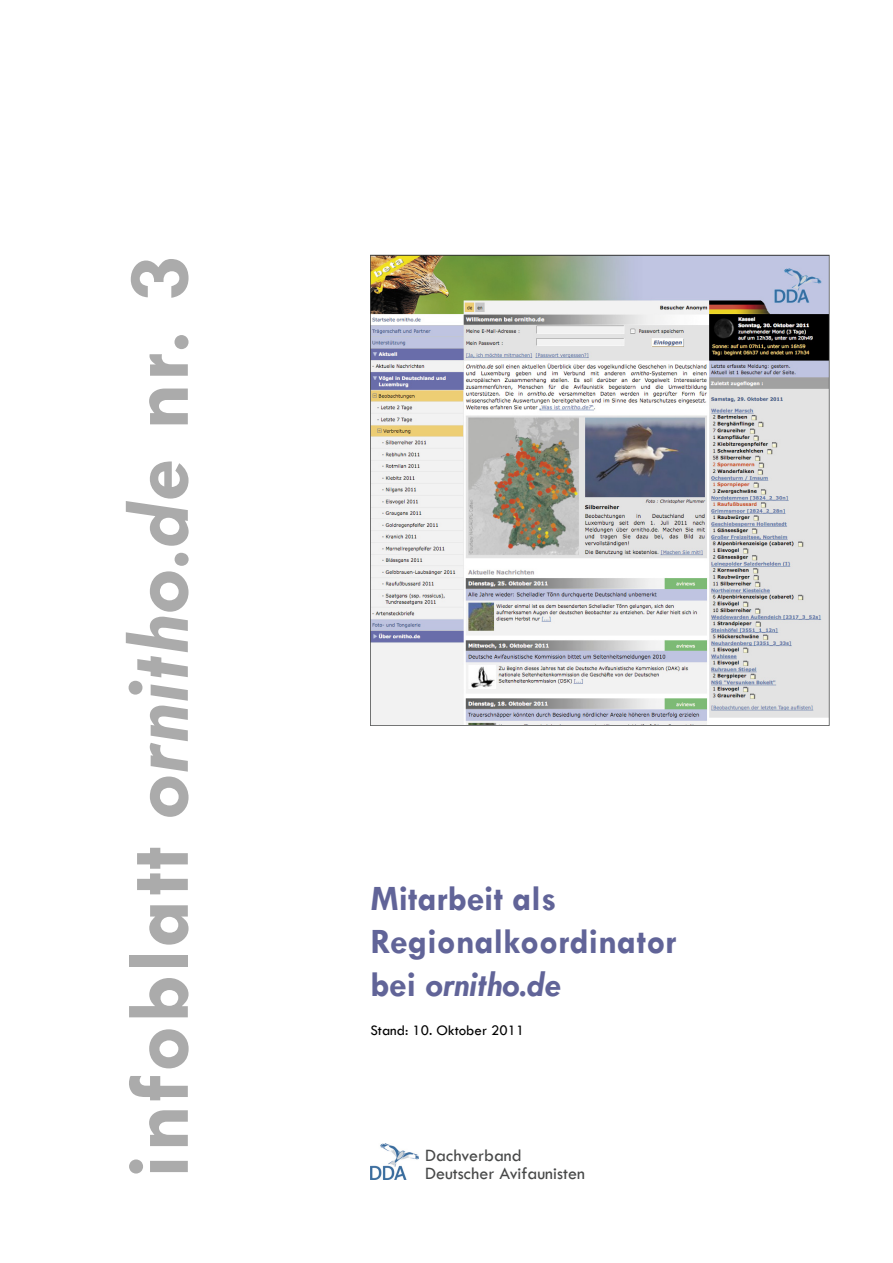
<style>
.page{position:relative;width:893px;height:1263px;background:#fff}
.page>*{position:absolute;margin:0;border:0;box-sizing:border-box;transform-origin:0 0}
.t1{font:700 90px "Tw Cen";letter-spacing:.025em;color:#ababab}
.t2{font:700 36px/43.2px "Tw Cen";color:#616498}
.t3{font:500 18px/18px "Tw Cen";color:#474848}
.t4{font:500 15px "Tw Cen";color:#000}
.s1{font-style:italic}
</style>
<div class="page">
<img style="left:370px;top:255px;width:460px;height:471px">
<img style="left:370px;top:1143px;width:49px;height:36px">
<h1 class="t1" style="left:105px;top:1178px;width:925px;rotate:-90deg">infoblatt <span class="s1">ornitho.de</span> nr. 3</h1>
<p class="t2" style="left:370px;top:876px;width:308px">Mitarbeit als<br>Regionalkoordinator bei <span class="s1">ornitho.de</span></p>
<p class="t4" style="left:370px;top:1021px;width:155px">Stand: 10. Oktober 2011</p>
<p class="t3" style="left:425px;top:1146px;width:161px">Dachverband<br>Deutscher Avifaunisten</p>
</div>
